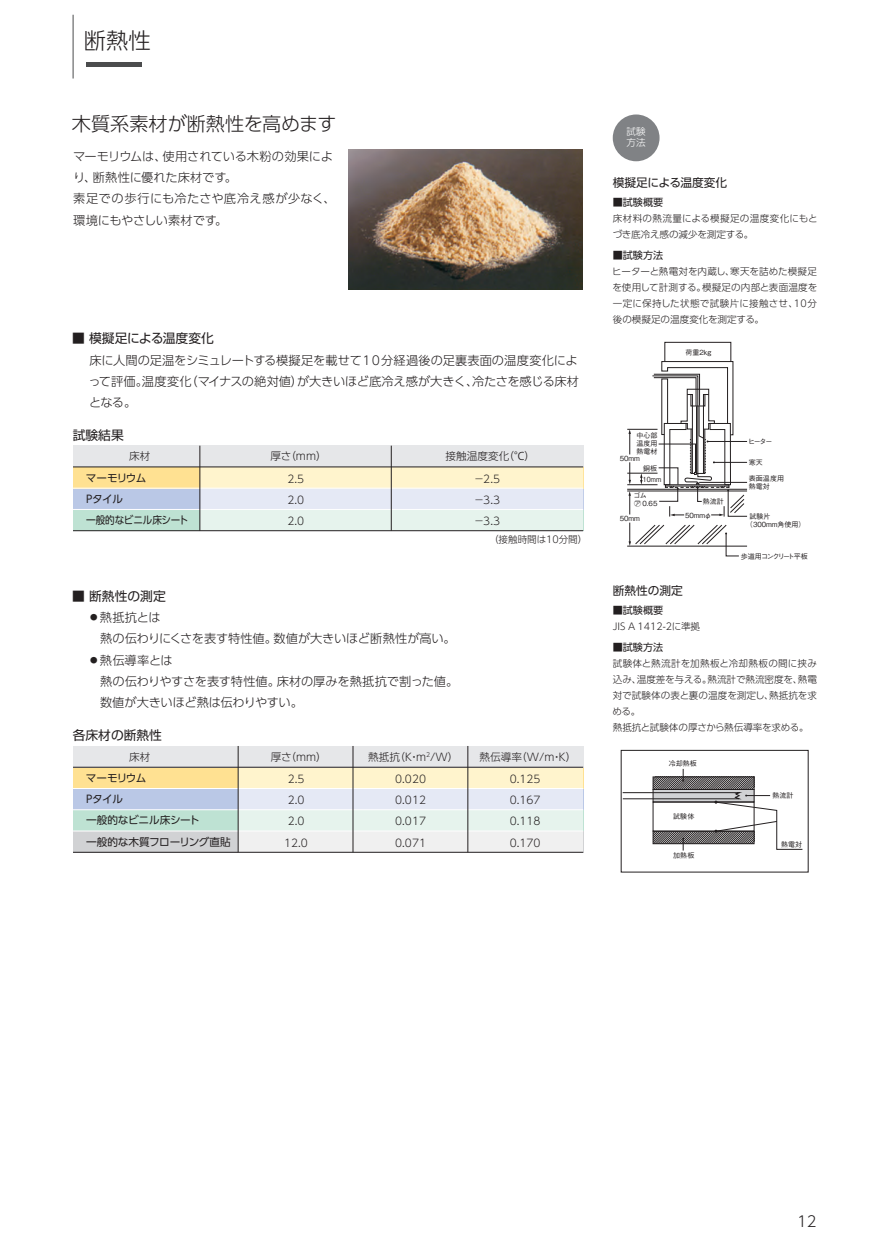
<style>
.page{position:relative;width:872px;height:1246px;background:#fff}
.page>*{position:absolute;margin:0;border:0;box-sizing:border-box;transform-origin:0 0}
.t1{font:300 22.35px "UD Shin Go Pro";color:#231f20}
.t2{font:300 19.2px "UD Shin Go Pro";color:#231f20}
.t3{font:300 14.85px "UD Shin Go Pro";color:#231f20}
.t4{font:12.75px "Shin Go Pro";color:#231f20}
.t5{font:300 12.15px/21.3px "UD Shin Go Pro";letter-spacing:-.015em;color:#231f20}
.t6{font:11.7px "UD Shin Go Pro";color:#231f20}
.t7{font:300 10.65px "UD Shin Go Pro";color:#231f20}
.t8{font:10.65px/21.3px "UD Shin Go Pro";letter-spacing:-.025em;color:#231f20}
.t9{font:10.05px "UD Shin Go Pro";color:#231f20}
.t10{font:300 9.6px/15.9px "UD Shin Go Pro";color:#231f20}
.t11{font:300 9.6px/11.7px "UD Shin Go Pro";color:#fff}
.t12{font:500 7.05px/8.2px "Gothic BBB Pro";color:#231f20}
.t13{font:500 7.05px "Gothic BBB Pro";letter-spacing:-.145em;color:#231f20}
.t14{font:500 7.05px "Gothic BBB Pro";color:#231f20;scale:.9 1}
.s1{font-family:"Koz Go Pr 6 N";font-weight:400}
.s2{font-size:7.5px}
</style>
<div class="page">
<div style="left:613px;top:114px;width:46px;height:47px;background:#808285;border-radius:50%"></div>
<img style="left:348px;top:149px;width:234px;height:141px">
<div style="left:664px;top:342px;width:67px;height:20px;border:1px solid #231f20"></div>
<hr style="left:627px;top:489px;width:120px;height:1px;background:#231f20">
<hr style="left:627px;top:491px;width:120px;height:1px;background:#231f20">
<hr style="left:627px;top:546px;width:120px;height:1px;background:#231f20">
<svg style="left:628px;top:462px;width:3px;height:22px"></svg>
<svg style="left:628px;top:430px;width:3px;height:24px"></svg>
<svg style="left:628px;top:491px;width:3px;height:23px"></svg>
<svg style="left:640px;top:474px;width:2px;height:10px"></svg>
<hr style="left:627px;top:484px;width:30px;height:1px;background:#231f20">
<hr style="left:627px;top:473px;width:30px;height:1px;background:#231f20">
<hr style="left:627px;top:429px;width:30px;height:1px;background:#231f20">
<svg style="left:652px;top:361px;width:95px;height:156px"></svg>
<svg style="left:628px;top:523px;width:111px;height:33px"></svg>
<div style="left:621px;top:750px;width:187px;height:122px;border:1px solid #231f20"></div>
<svg style="left:622px;top:769px;width:181px;height:81px"></svg>
<div style="left:73px;top:509px;width:510px;height:22px;background:#bee2d3"></div>
<div style="left:73px;top:488px;width:510px;height:21px;background:#bac8e6"></div>
<div style="left:73px;top:467px;width:510px;height:21px;background:#ffe192"></div>
<div style="left:200px;top:509px;width:383px;height:22px;background:#e6f3ed"></div>
<div style="left:200px;top:488px;width:383px;height:21px;background:#e5e9f5"></div>
<div style="left:200px;top:467px;width:383px;height:21px;background:#fff4cd"></div>
<div style="left:73px;top:446px;width:510px;height:21px;background:#e6e7e9"></div>
<hr style="left:73px;top:466px;width:510px;height:1px;background:#231f20">
<hr style="left:73px;top:509px;width:510px;height:1px;background:#fff">
<hr style="left:73px;top:488px;width:510px;height:1px;background:#fff">
<hr style="left:73px;top:530px;width:510px;height:1px;background:#231f20">
<hr style="left:199px;top:446px;width:1px;height:85px;background:#231f20">
<hr style="left:391px;top:446px;width:1px;height:85px;background:#231f20">
<div style="left:73px;top:810px;width:510px;height:21px;background:#bee2d3"></div>
<div style="left:73px;top:831px;width:510px;height:21px;background:#d1d2d4"></div>
<div style="left:73px;top:788px;width:510px;height:22px;background:#bac8e6"></div>
<div style="left:73px;top:767px;width:510px;height:21px;background:#ffe192"></div>
<div style="left:238px;top:810px;width:345px;height:21px;background:#e6f3ed"></div>
<div style="left:238px;top:831px;width:345px;height:21px;background:#f0f0f0"></div>
<div style="left:238px;top:788px;width:345px;height:22px;background:#e5e9f5"></div>
<div style="left:238px;top:767px;width:345px;height:21px;background:#fff4cd"></div>
<div style="left:73px;top:746px;width:510px;height:21px;background:#e6e7e9"></div>
<hr style="left:73px;top:767px;width:510px;height:1px;background:#231f20">
<hr style="left:73px;top:809px;width:510px;height:1px;background:#fff">
<hr style="left:73px;top:788px;width:510px;height:1px;background:#fff">
<hr style="left:73px;top:852px;width:510px;height:1px;background:#231f20">
<hr style="left:73px;top:830px;width:510px;height:1px;background:#fff">
<hr style="left:238px;top:746px;width:1px;height:106px;background:#231f20">
<hr style="left:352px;top:746px;width:1px;height:106px;background:#231f20">
<hr style="left:467px;top:746px;width:1px;height:106px;background:#231f20">
<hr style="left:86px;top:63px;width:55px;height:4px;background:#4b4c4d">
<hr style="left:73px;top:15px;width:1px;height:64px;background:#4b4c4d">
<h1 class="t1" style="left:84px;top:22px;width:68px">断熱性</h1>
<h2 class="t2" style="left:72px;top:108px;width:266px">木質系素材が断熱性を高めます</h2>
<p class="t5" style="left:73px;top:145px;width:264px">マーモリウムは、使用されている木粉の効果により、断熱性に優れた床材です。<br>素足での歩行にも冷たさや底冷え感が少なく、環境にもやさしい素材です。</p>
<p class="t4" style="left:72px;top:328px;width:143px">■ 模擬足による温度変化</p>
<p class="t5" style="left:88px;top:349px;width:492px;text-align:justify">床に人間の足温をシミュレートする模擬足を載せて１０分経過後の足裏表面の温度変化によって評価。温度変化（マイナスの絶対値）が大きいほど底冷え感が大きく、冷たさを感じる床材となる。</p>
<p class="t4" style="left:73px;top:424px;width:53px">試験結果</p>
<p class="t7" style="left:129px;top:448px;width:23px">床材</p>
<p class="t7" style="left:270px;top:448px;width:58px">厚さ（mm）</p>
<p class="t7" style="left:445px;top:448px;width:91px">接触温度変化（<span class="s1">°C</span>）</p>
<p class="t8" style="left:86px;top:466px;width:104px">マーモリウム<br>Pタイル<br>一般的なビニル床シート</p>
<p class="t7" style="left:287px;top:470px;width:18px">2.5</p>
<p class="t7" style="left:474px;top:470px;width:28px">－2.5</p>
<p class="t7" style="left:287px;top:491px;width:18px">2.0</p>
<p class="t7" style="left:474px;top:491px;width:28px">－3.3</p>
<p class="t7" style="left:287px;top:512px;width:18px">2.0</p>
<p class="t7" style="left:474px;top:512px;width:28px">－3.3</p>
<p class="t4" style="left:72px;top:585px;width:95px">■ 断熱性の測定</p>
<p class="t5" style="left:100px;top:606px;width:357px;text-indent:-10px"><span class="s2">●</span> 熱抵抗とは<br>熱の伝わりにくさを表す特性値。数値が大きいほど断熱性が高い。</p>
<p class="t5" style="left:100px;top:649px;width:359px;text-indent:-10px"><span class="s2">●</span> 熱伝導率とは<br>熱の伝わりやすさを表す特性値。床材の厚みを熱抵抗で割った値。数値が大きいほど熱は伝わりやすい。</p>
<p class="t4" style="left:73px;top:725px;width:91px">各床材の断熱性</p>
<p class="t10" style="left:489px;top:531px;width:100px">（接触時間は10分間）</p>
<p class="t7" style="left:129px;top:748px;width:23px">床材</p>
<p class="t7" style="left:271px;top:748px;width:58px">厚さ（mm）</p>
<p class="t7" style="left:368px;top:748px;width:92px">熱抵抗（K・m<sup>2</sup>/W）</p>
<p class="t7" style="left:479px;top:748px;width:98px">熱伝導率（W/m・K）</p>
<p class="t8" style="left:86px;top:767px;width:146px">マーモリウム<br>Pタイル<br>一般的なビニル床シート<br>一般的な木質フローリング直貼</p>
<p class="t7" style="left:288px;top:770px;width:18px">2.5</p>
<p class="t7" style="left:395px;top:770px;width:32px">0.020</p>
<p class="t7" style="left:510px;top:770px;width:32px">0.125</p>
<p class="t7" style="left:288px;top:791px;width:18px">2.0</p>
<p class="t7" style="left:395px;top:791px;width:32px">0.012</p>
<p class="t7" style="left:510px;top:791px;width:32px">0.167</p>
<p class="t7" style="left:284px;top:834px;width:25px">12.0</p>
<p class="t7" style="left:395px;top:834px;width:32px">0.071</p>
<p class="t7" style="left:510px;top:834px;width:32px">0.170</p>
<p class="t7" style="left:288px;top:813px;width:18px">2.0</p>
<p class="t7" style="left:395px;top:813px;width:32px">0.017</p>
<p class="t7" style="left:510px;top:813px;width:32px">0.118</p>
<p class="t11" style="left:626px;top:125px;width:21px">試験方法</p>
<p class="t6" style="left:613px;top:173px;width:116px">模擬足による温度変化</p>
<p class="t9" style="left:613px;top:194px;width:52px">■試験概要</p>
<p class="t10" style="left:612px;top:210px;width:206px">床材料の熱流量による模擬足の温度変化にもとづき底冷え感の減少を測定する。</p>
<p class="t9" style="left:613px;top:247px;width:52px">■試験方法</p>
<p class="t10" style="left:612px;top:263px;width:206px;text-align:justify">ヒーターと熱電対を内蔵し、寒天を詰めた模擬足を使用して計測する。模擬足の内部と表面温度を一定に保持した状態で試験片に接触させ、10分後の模擬足の温度変化を測定する。</p>
<p class="t12" style="left:685px;top:347px;width:27px">荷重2kg</p>
<p class="t12" style="left:636px;top:430px;width:23px;text-align:justify">中心部温度用熱電材</p>
<p class="t12" style="left:619px;top:453px;width:22px">50mm</p>
<p class="t12" style="left:643px;top:463px;width:16px">銅板</p>
<p class="t12" style="left:633px;top:490px;width:25px">ゴム㋐0.65</p>
<p class="t14" style="left:643px;top:473px;width:22px">10mm</p>
<p class="t12" style="left:703px;top:496px;width:23px">熱流計</p>
<p class="t12" style="left:619px;top:514px;width:22px">50mm</p>
<p class="t12" style="left:685px;top:510px;width:28px">50mmφ</p>
<p class="t12" style="left:748px;top:436px;width:26px">ヒーター</p>
<p class="t12" style="left:749px;top:457px;width:16px">寒天</p>
<p class="t12" style="left:749px;top:473px;width:37px">表面温度用熱電対</p>
<p class="t12" style="left:746px;top:511px;width:61px;text-indent:4px">試験片<br>（300mm角使用）</p>
<p class="t13" style="left:741px;top:551px;width:68px">歩道用コンクリート平板</p>
<p class="t6" style="left:613px;top:581px;width:72px">断熱性の測定</p>
<p class="t9" style="left:613px;top:602px;width:52px">■試験概要</p>
<p class="t10" style="left:613px;top:618px;width:89px">JIS A 1412-2に準拠</p>
<p class="t9" style="left:613px;top:639px;width:52px">■試験方法</p>
<p class="t10" style="left:612px;top:655px;width:206px">試験体と熱流計を加熱板と冷却熱板の間に挟み込み、温度差を与える。熱流計で熱流密度を、熱電対で試験体の表と裏の温度を測定し、熱抵抗を求める。<br>熱抵抗と試験体の厚さから熱伝導率を求める。</p>
<p class="t12" style="left:669px;top:759px;width:30px">冷却熱板</p>
<p class="t12" style="left:673px;top:812px;width:23px">試験体</p>
<p class="t12" style="left:673px;top:850px;width:23px">加熱板</p>
<p class="t12" style="left:772px;top:790px;width:23px">熱流計</p>
<p class="t12" style="left:781px;top:839px;width:23px">熱電対</p>
<p class="t3" style="left:797px;top:1209px;width:21px">12</p>
</div>
